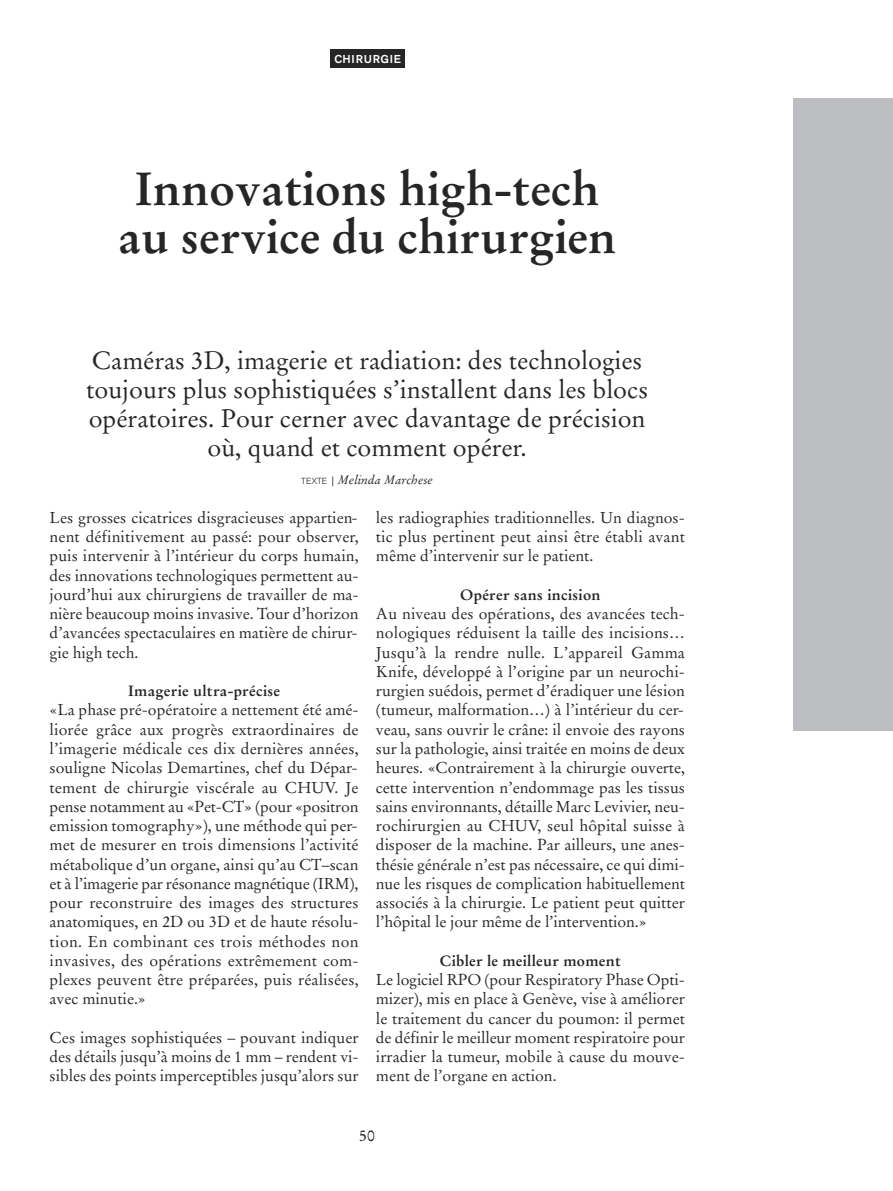
<style>
.page{position:relative;width:893px;height:1191px;background:#fff}
.page>*{position:absolute;margin:0;border:0;box-sizing:border-box;transform-origin:0 0}
.t1{font:700 46.38px/48.1px "Stempel Garamond";color:#272627;text-align:center}
.t2{font:25.03px/28.9px "Stempel Garamond";color:#272627;text-align:center}
.t3{font:15.75px/19.2px "Stempel Garamond";color:#272627;text-align:justify}
.t4{font:700 14.88px "Stempel Garamond";letter-spacing:.02em;color:#272627}
.t5{font:italic 12.25px "Stempel Garamond";color:#272627}
.t6{font:500 11.38px "Akzidenz Grotesk BE";letter-spacing:.065em;color:#fff}
.s1{font-family:"Akzidenz Grotesk BE";font-weight:300;font-style:normal;font-size:8.75px}
.s2{font-style:normal}
</style>
<div class="page">
<div style="left:330px;top:50px;width:75px;height:18px;background:#272627"></div>
<div style="left:794px;top:99px;width:99px;height:632px;background:#bcbdc0"></div>
<p class="t6" style="left:335px;top:55px;width:68px">CHIRURGIE</p>
<h1 class="t1" style="left:118px;top:165px;width:500px">Innovations high-tech au service du chirurgien</h1>
<h2 class="t2" style="left:86px;top:346px;width:563px">Caméras 3D, imagerie et radiation: des technologies toujours plus sophistiquées s’installent dans les blocs opératoires. Pour cerner avec davantage de précision où, quand et comment opérer.</h2>
<p class="t5" style="left:301px;top:472px;width:133px"><span class="s1">TEXTE</span> <span class="s2">|</span> Melinda Marchese</p>
<p class="t3" style="left:50px;top:508px;width:310px">Les grosses cicatrices disgracieuses appartien&shy;nent définitivement au passé: pour observer, puis intervenir à l’intérieur du corps humain, des innovations technologiques permettent au&shy;jourd’hui aux chirurgiens de travailler de ma&shy;nière beaucoup moins invasive. Tour d’horizon d’avancées spectaculaires en matière de chirur&shy;gie high tech.</p>
<p class="t4" style="left:128px;top:682px;width:154px">Imagerie ultra-précise</p>
<p class="t3" style="left:50px;top:700px;width:311px">«La phase pré-opératoire a nettement été amé&shy;liorée grâce aux progrès extraordinaires de l’imagerie médicale ces dix dernières années, souligne Nicolas Demartines, chef du Dépar&shy;tement de chirurgie viscérale au CHUV. Je pense notamment au «Pet-CT» (pour «positron emission tomography»), une méthode qui per&shy;met de mesurer en trois dimensions l’activité métabolique d’un organe, ainsi qu’au CT–scan et à l’imagerie par résonance magnétique (IRM), pour reconstruire des images des structures anatomiques, en 2D ou 3D et de haute résolu&shy;tion. En combinant ces trois méthodes non invasives, des opérations extrêmement com&shy;plexes peuvent être préparées, puis réalisées, avec minutie.»</p>
<p class="t3" style="left:50px;top:1028px;width:311px">Ces images sophistiquées – pouvant indiquer des détails jusqu’à moins de 1 mm – rendent vi&shy;sibles des points imperceptibles jusqu’alors sur</p>
<p class="t3" style="left:376px;top:508px;width:310px">les radiographies traditionnelles. Un diagnos&shy;tic plus pertinent peut ainsi être établi avant même d’intervenir sur le patient.</p>
<p class="t4" style="left:460px;top:585px;width:142px">Opérer sans incision</p>
<p class="t3" style="left:376px;top:604px;width:311px">Au niveau des opérations, des avancées tech&shy;nologiques réduisent la taille des incisions… Jusqu’à la rendre nulle. L’appareil Gamma Knife, développé à l’origine par un neurochi&shy;rurgien suédois, permet d’éradiquer une lésion (tumeur, malformation…) à l’intérieur du cer&shy;veau, sans ouvrir le crâne: il envoie des rayons sur la pathologie, ainsi traitée en moins de deux heures. «Contrairement à la chirurgie ouverte, cette intervention n’endommage pas les tissus sains environnants, détaille Marc Levivier, neu&shy;rochirurgien au CHUV, seul hôpital suisse à disposer de la machine. Par ailleurs, une anes&shy;thésie générale n’est pas nécessaire, ce qui dimi&shy;nue les risques de complication habituellement associés à la chirurgie. Le patient peut quitter l’hôpital le jour même de l’intervention.»</p>
<p class="t4" style="left:440px;top:951px;width:183px">Cibler le meilleur moment</p>
<p class="t3" style="left:376px;top:970px;width:311px">Le logiciel RPO (pour Respiratory Phase Opti&shy;mizer), mis en place à Genève, vise à améliorer le traitement du cancer du poumon: il permet de définir le meilleur moment respiratoire pour irradier la tumeur, mobile à cause du mouve&shy;ment de l’organe en action.</p>
<p class="t3" style="left:359px;top:1126px;width:17px">50</p>
</div>
